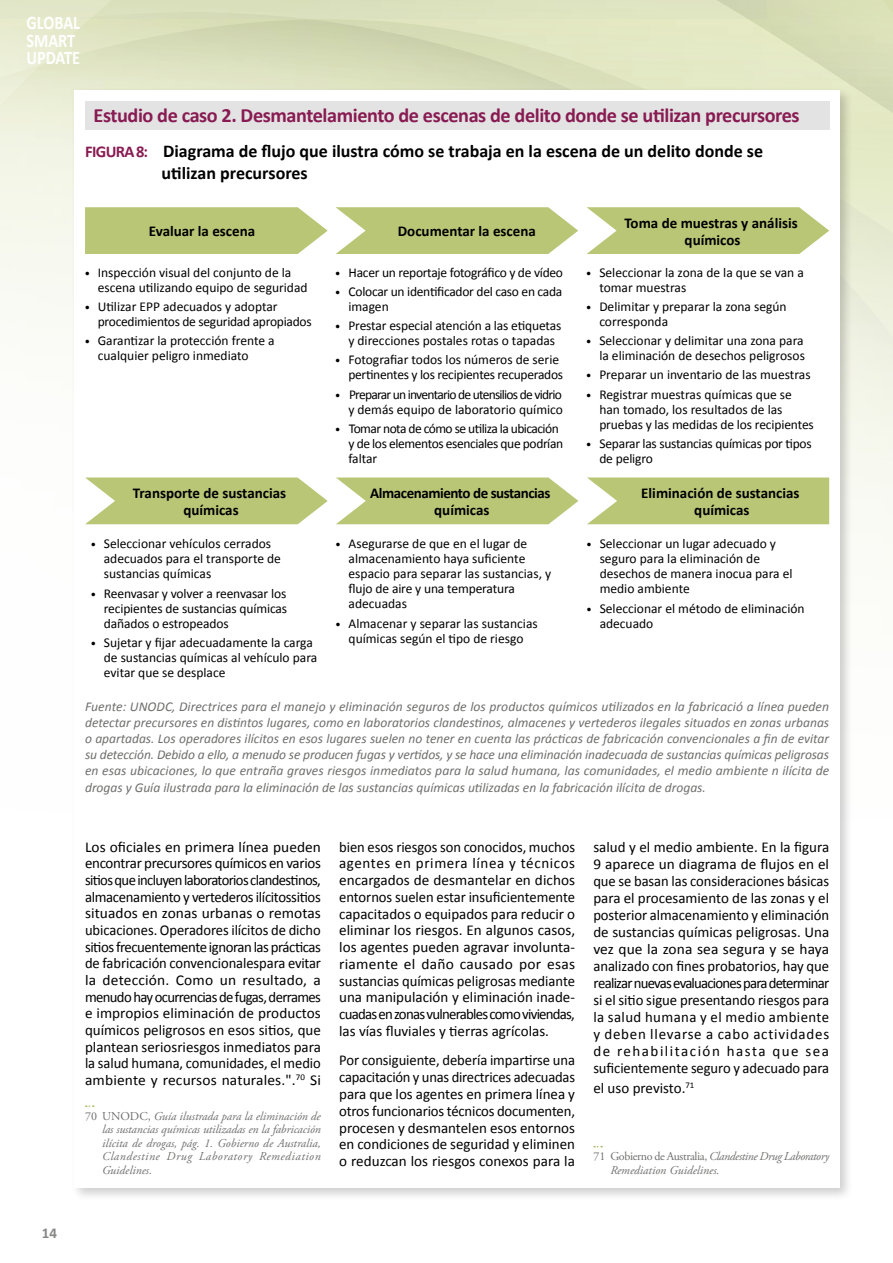
<style>
.page{position:relative;width:893px;height:1263px;background:#fff}
.page>*{position:absolute;margin:0;border:0;box-sizing:border-box;transform-origin:0 0}
.t1{font:700 20.25px "Calibri";letter-spacing:-.02em;color:#881b52}
.t2{font:700 19.2px/17.5px "Calibri";color:#fff;scale:.85 1}
.t3{font:700 18px/21.5px "Calibri";color:#000}
.t4{font:700 16.5px "Calibri";color:#881b52}
.t5{font:15px/16.8px "Calibri";color:#000;text-align:justify}
.t6{font:700 15px/16.5px "Calibri";color:#000;text-align:center}
.t7{font:700 15px/16.5px "Calibri";letter-spacing:-.03em;color:#000;text-align:center}
.t8{font:700 15px "Calibri";color:#878786}
.t9{font:13.5px/15px "Calibri";color:#000}
.t10{font:italic 13.5px/16.2px "Calibri";color:#6f6f6e;text-align:justify}
.t11{font:13.5px/15px "Calibri";letter-spacing:-.02em;color:#000}
.t12{font:13.5px/15px "Calibri";letter-spacing:-.03em;color:#000}
.t13{font:13.5px/15px "Calibri";letter-spacing:-.055em;color:#000;text-align:right}
.t14{font:italic 12px/13.5px "Adobe Garamond Pro";color:#6f6f6e;text-align:justify}
.t15{font:italic 12px/13.5px "Adobe Garamond Pro";letter-spacing:-.02em;color:#6f6f6e}
.s1{font-size:16.5px;color:#881b52}
.s2{font-family:"Myriad Pro";font-weight:700}
.s3{font-style:normal}
</style>
<div class="page">
<svg style="left:0;top:201px;width:893px;height:333px;fill:#f9faf4"></svg>
<svg style="left:0;top:0;width:587px;height:141px;background:#dce1bf"></svg>
<div style="left:71px;top:86px;width:783px;height:1116px;background:#000;opacity:.2"></div>
<div style="left:74px;top:90px;width:766px;height:1097px;background:#fff"></div>
<svg style="left:86px;top:1105px;width:8px;height:2px"></svg>
<div style="left:85px;top:101px;width:744px;height:29px;background:#e3e3e3"></div>
<svg style="left:587px;top:477px;width:242px;height:47px;background:#beca80"></svg>
<svg style="left:336px;top:477px;width:242px;height:47px;background:#c2cd87"></svg>
<svg style="left:85px;top:477px;width:243px;height:47px;background:#c2cd88"></svg>
<svg style="left:587px;top:0;width:306px;height:330px"></svg>
<svg style="left:336px;top:207px;width:242px;height:47px;background:#c1cd87"></svg>
<svg style="left:85px;top:207px;width:243px;height:47px;background:#bdc97f"></svg>
<p class="t2" style="left:26px;top:14px;width:65px">GLOBAL<br>SMART<br>UPDATE</p>
<h1 class="t1" style="left:94px;top:103px;width:708px">Estudio de caso 2. Desmantelamiento de escenas de delito donde se utilizan precursores</h1>
<p class="t4" style="left:85px;top:141px;width:31px">Figura</p>
<p class="t3" style="left:162px;top:140px;width:603px;text-indent:-25px"><span class="s1">8:</span> Diagrama de flujo que ilustra cómo se trabaja en la escena de un delito donde se utilizan precursores</p>
<p class="t6" style="left:149px;top:223px;width:108px">Evaluar la escena</p>
<p class="t6" style="left:398px;top:223px;width:139px">Documentar la escena</p>
<p class="t9" style="left:98px;top:265px;width:211px;text-indent:-13px"><span class="s2">•</span> Inspección visual del conjunto de la escena utilizando equipo de seguridad</p>
<p class="t11" style="left:98px;top:299px;width:215px;text-indent:-13px"><span class="s2">•</span> Utilizar EPP adecuados y adoptar procedimientos de seguridad apropiados</p>
<p class="t9" style="left:98px;top:333px;width:178px;text-indent:-13px"><span class="s2">•</span> Garantizar la protección frente a cualquier peligro inmediato</p>
<p class="t11" style="left:336px;top:265px;width:229px"><span class="s2">•</span> Hacer un reportaje fotográfico y de vídeo</p>
<p class="t11" style="left:348px;top:284px;width:216px;text-indent:-13px"><span class="s2">•</span> Colocar un identificador del caso en cada imagen</p>
<p class="t9" style="left:336px;top:318px;width:227px;text-align:center"><span class="s2">•</span> Prestar especial atención a las etiquetas y direcciones postales rotas o tapadas</p>
<p class="t11" style="left:336px;top:352px;width:229px;text-align:right"><span class="s2">•</span> Fotografiar todos los números de serie pertinentes y los recipientes recuperados</p>
<p class="t13" style="left:336px;top:387px;width:229px"><span class="s2">•</span> Preparar un inventario de utensilios de vidrio y demás equipo de laboratorio químico</p>
<p class="t12" style="left:348px;top:421px;width:216px;text-indent:-13px"><span class="s2">•</span> Tomar nota de cómo se utiliza la ubicación y de los elementos esenciales que podrían faltar</p>
<p class="t6" style="left:133px;top:485px;width:155px">Transporte de sustancias químicas</p>
<p class="t9" style="left:104px;top:536px;width:179px;text-indent:-13px"><span class="s2">•</span> Seleccionar vehículos cerrados adecuados para el transporte de sustancias químicas</p>
<p class="t9" style="left:104px;top:586px;width:185px;text-align:justify;text-indent:-13px"><span class="s2">•</span> Reenvasar y volver a reenvasar los recipientes de sustancias químicas dañados o estropeados</p>
<p class="t9" style="left:104px;top:635px;width:215px;text-indent:-13px"><span class="s2">•</span> Sujetar y fijar adecuadamente la carga de sustancias químicas al vehículo para evitar que se desplace</p>
<p class="t7" style="left:370px;top:485px;width:182px">Almacenamiento de sustancias químicas</p>
<p class="t9" style="left:349px;top:536px;width:204px;text-indent:-13px"><span class="s2">•</span> Asegurarse de que en el lugar de almacenamiento haya suficiente espacio para separar las sustancias, y flujo de aire y una temperatura adecuadas</p>
<p class="t9" style="left:336px;top:616px;width:203px;text-align:center"><span class="s2">•</span> Almacenar y separar las sustancias químicas según el tipo de riesgo</p>
<p class="t6" style="left:624px;top:215px;width:175px">Toma de muestras y análisis químicos</p>
<p class="t9" style="left:599px;top:265px;width:206px;text-indent:-13px"><span class="s2">•</span> Seleccionar la zona de la que se van a tomar muestras</p>
<p class="t9" style="left:599px;top:299px;width:189px;text-indent:-13px"><span class="s2">•</span> Delimitar y preparar la zona según corresponda</p>
<p class="t9" style="left:587px;top:333px;width:220px;text-align:right"><span class="s2">•</span> Seleccionar y delimitar una zona para la eliminación de desechos peligrosos</p>
<p class="t9" style="left:587px;top:367px;width:226px"><span class="s2">•</span> Preparar un inventario de las muestras</p>
<p class="t9" style="left:599px;top:387px;width:216px;text-indent:-13px"><span class="s2">•</span> Registrar muestras químicas que se han tomado, los resultados de las pruebas y las medidas de los recipientes</p>
<p class="t11" style="left:599px;top:436px;width:214px;text-indent:-13px"><span class="s2">•</span> Separar las sustancias químicas por tipos de peligro</p>
<p class="t6" style="left:641px;top:485px;width:160px">Eliminación de sustancias químicas</p>
<p class="t9" style="left:600px;top:536px;width:194px;text-indent:-13px"><span class="s2">•</span> Seleccionar un lugar adecuado y seguro para la eliminación de desechos de manera inocua para el medio ambiente</p>
<p class="t9" style="left:600px;top:601px;width:206px;text-indent:-13px"><span class="s2">•</span> Seleccionar el método de eliminación adecuado</p>
<p class="t10" style="left:85px;top:698px;width:746px">Fuente: UNODC, Directrices para el manejo y eliminación seguros de los productos químicos utilizados en la fabricació a línea pueden detectar precursores en distintos lugares, como en laboratorios clandestinos, almacenes y vertederos ilegales situados en zonas urbanas o apartadas. Los operadores ilícitos en esos lugares suelen no tener en cuenta las prácticas de fabricación convencionales a fin de evitar su detección. Debido a ello, a menudo se producen fugas y vertidos, y se hace una eliminación inadecuada de sustancias químicas peligrosas en esas ubicaciones, lo que entraña graves riesgos inmediatos para la salud humana, las comunidades, el medio ambiente n ilícita de drogas y Guía ilustrada para la eliminación de las sustancias químicas utilizadas en la fabricación ilícita de drogas.</p>
<p class="t8" style="left:42px;top:1223px;width:17px">14</p>
<p class="t5" style="left:85px;top:838px;width:237px">Los oficiales en primera línea pueden encontrar precursores químicos en varios sitios que incluyen laboratorios clandestinos, almacenamiento y vertederos ilícitossitios situados en zonas urbanas o remotas ubicaciones. Operadores ilícitos de dicho sitios frecuentemente ignoran las prácticas de fabricación convencionalespara evitar la detección. Como un resultado, a menudo hay ocurrencias de fugas, derrames e impropios eliminación de productos químicos peligrosos en esos sitios, que plantean seriosriesgos inmediatos para la salud humana, comunidades, el medio ambiente y recursos naturales.".<sup>70</sup> Si</p>
<p class="t14" style="left:102px;top:1109px;width:220px;text-indent:-17px"><span class="s3">70 UNODC,</span> Guía ilustrada para la eliminación de las sustancias químicas utilizadas en la fabricación ilícita de drogas, pág. 1. Gobierno de Australia, Clandestine Drug Laboratory Remediation Guidelines.</p>
<p class="t5" style="left:339px;top:838px;width:237px">bien esos riesgos son conocidos, muchos agentes en primera línea y técnicos encargados de desmantelar en dichos entornos suelen estar insuficientemente capacitados o equipados para reducir o eliminar los riesgos. En algunos casos, los agentes pueden agravar involunta&shy;riamente el daño causado por esas sustancias químicas peligrosas mediante una manipulación y eliminación inade&shy;cuadas en zonas vulnerables como viviendas, las vías fluviales y tierras agrícolas.</p>
<p class="t5" style="left:339px;top:1052px;width:237px">Por consiguiente, debería impartirse una capacitación y unas directrices adecuadas para que los agentes en primera línea y otros funcionarios técnicos documenten, procesen y desmantelen esos entornos en condiciones de seguridad y eliminen o reduzcan los riesgos conexos para la</p>
<p class="t5" style="left:593px;top:838px;width:237px">salud y el medio ambiente. En la figura 9 aparece un diagrama de flujos en el que se basan las consideraciones básicas para el procesamiento de las zonas y el posterior almacenamiento y eliminación de sustancias químicas peligrosas. Una vez que la zona sea segura y se haya analizado con fines probatorios, hay que realizar nuevas evaluaciones para determinar si el sitio sigue presentando riesgos para la salud humana y el medio ambiente y deben llevarse a cabo actividades de rehabilitación hasta que sea suficientemente seguro y adecuado para</p>
<p class="t5" style="left:593px;top:1079px;width:103px">el uso previsto.<sup>71</sup></p>
<p class="t15" style="left:610px;top:1150px;width:220px;text-indent:-17px"><span class="s3">71 Gobierno de Australia,</span> Clandestine Drug Laboratory<br>Remediation Guidelines.</p>
</div>
